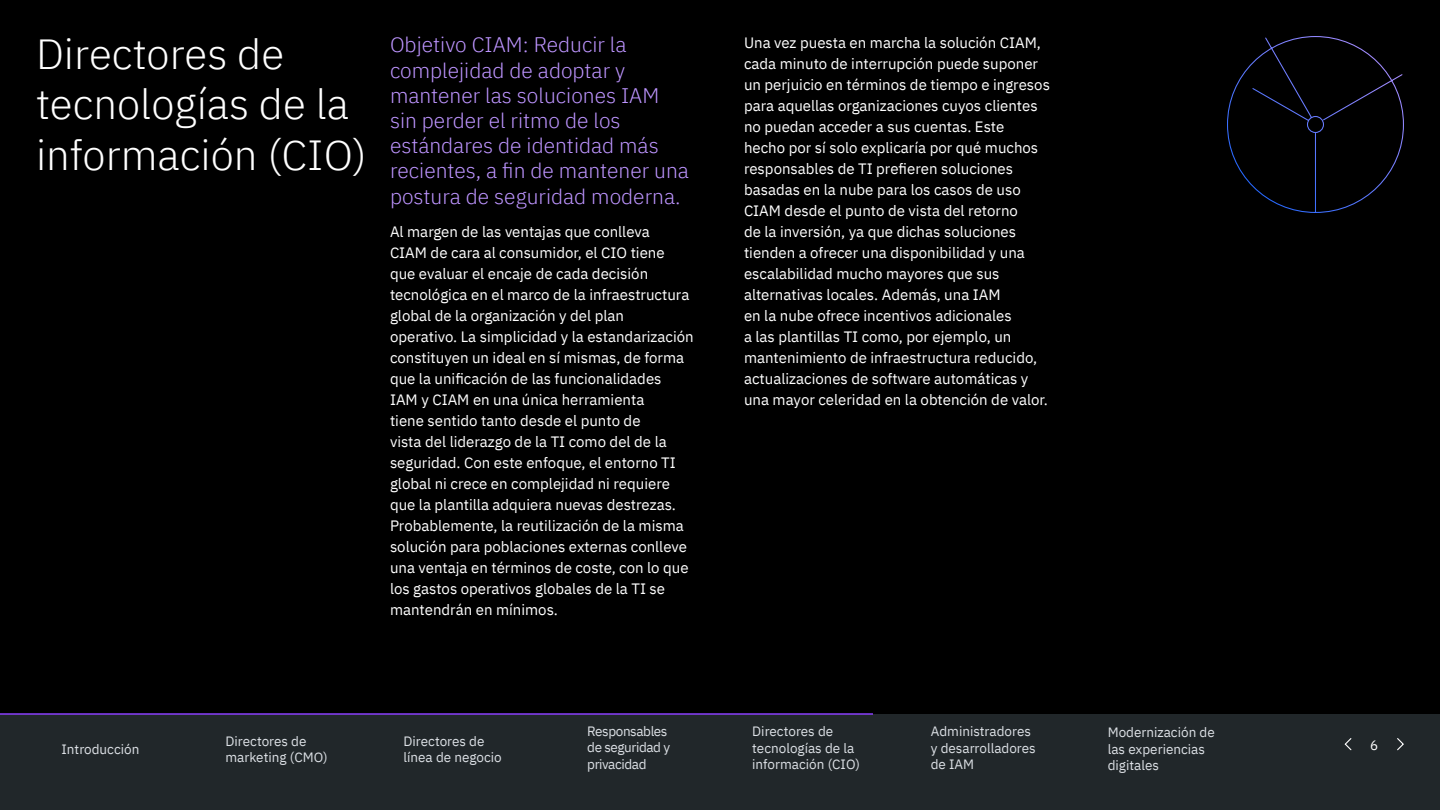
<style>
.page{position:relative;width:1440px;height:810px;background:#fff}
.page>*{position:absolute;margin:0;border:0;box-sizing:border-box;transform-origin:0 0}
.Heading_1_alternate{font:300 42px/50.4px "IBM Plex Sans";color:#fff}
.Goal_text{font:300 21px/25.2px "IBM Plex Sans";color:#be95ff}
.Body_text{font:15px/21px "IBM Plex Sans";color:#fff}
.t1{font:13.5px/16.5px "IBM Plex Sans";color:#dde1e6}
.t2{font:13.5px/16.5px "IBM Plex Sans";letter-spacing:-.03em;color:#dde1e6}
.t3{font:13.5px "IBM Plex Sans";color:#fff}
</style>
<div class="page">
<div style="left:0;top:714px;width:1440px;height:96px;background:#21272a"></div>
<svg style="left:1344px;top:738px;width:8px;height:13px"></svg>
<svg style="left:1397px;top:738px;width:7px;height:13px"></svg>
<div style="left:0;top:0;width:1440px;height:714px;background:#000"></div>
<hr style="left:0;top:713px;width:873px;height:2px;background:#8a3ffc">
<svg style="left:1227px;top:36px;width:177px;height:177px"></svg>
<p class="Heading_1_alternate" style="left:36px;top:25px;width:333px">Directores de tecnologías de la información (CIO)</p>
<p class="Goal_text" style="left:390px;top:31px;width:300px">Objetivo CIAM: Reducir la complejidad de adoptar y mantener las soluciones IAM sin perder el ritmo de los estándares de identidad más recientes, a fin de mantener una postura de seguridad moderna.</p>
<p class="Body_text" style="left:390px;top:220px;width:305px">Al margen de las ventajas que conlleva<br>CIAM de cara al consumidor, el CIO tiene que evaluar el encaje de cada decisión tecnológica en el marco de la infraestructura global de la organización y del plan operativo. La simplicidad y la estandarización constituyen un ideal en sí mismas, de forma que la unificación de las funcionalidades<br>IAM y CIAM en una única herramienta<br>tiene sentido tanto desde el punto de<br>vista del liderazgo de la TI como del de la seguridad. Con este enfoque, el entorno TI global ni crece en complejidad ni requiere que la plantilla adquiera nuevas destrezas.<br>Probablemente, la reutilización de la misma solución para poblaciones externas conlleve una ventaja en términos de coste, con lo que los gastos operativos globales de la TI se mantendrán en mínimos.</p>
<p class="Body_text" style="left:744px;top:31px;width:307px">Una vez puesta en marcha la solución CIAM, cada minuto de interrupción puede suponer un perjuicio en términos de tiempo e ingresos para aquellas organizaciones cuyos clientes no puedan acceder a sus cuentas. Este<br>hecho por sí solo explicaría por qué muchos responsables de TI prefieren soluciones basadas en la nube para los casos de uso CIAM desde el punto de vista del retorno<br>de la inversión, ya que dichas soluciones tienden a ofrecer una disponibilidad y una escalabilidad mucho mayores que sus alternativas locales. Además, una IAM<br>en la nube ofrece incentivos adicionales<br>a las plantillas TI como, por ejemplo, un mantenimiento de infraestructura reducido, actualizaciones de software automáticas y una mayor celeridad en la obtención de valor.</p>
<p class="t1" style="left:62px;top:740px;width:79px">Introducción</p>
<p class="t1" style="left:225px;top:731px;width:104px">Directores de marketing (CMO)</p>
<p class="t2" style="left:587px;top:722px;width:85px">Responsables de seguridad y privacidad</p>
<p class="t1" style="left:752px;top:722px;width:109px">Directores de tecnologías de la información (CIO)</p>
<p class="t1" style="left:931px;top:722px;width:107px">Administradores y desarrolladores de IAM</p>
<p class="t1" style="left:1108px;top:723px;width:109px">Modernización de las experiencias digitales</p>
<p class="t1" style="left:404px;top:731px;width:100px">Directores de línea de negocio</p>
<p class="t3" style="left:1370px;top:735px;width:10px">6</p>
</div>
